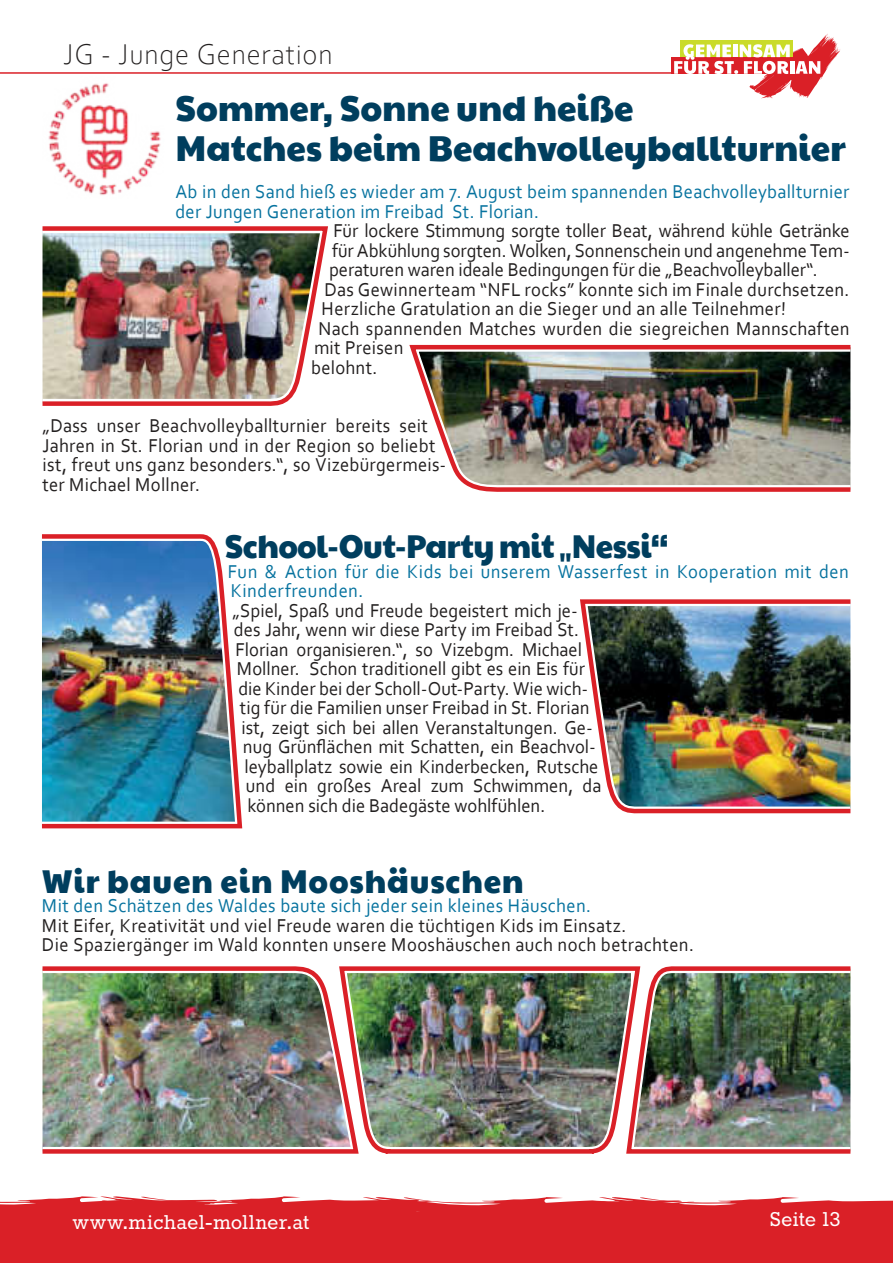
<style>
.page{position:relative;width:893px;height:1263px;background:#fff}
.page>*{position:absolute;margin:0;border:0;box-sizing:border-box;transform-origin:0 0}
.t1{font:36px/40.5px "Paytone One";color:#003e5e}
.t2{font:33px "Paytone One";letter-spacing:-.02em;color:#003e5e;scale:.95 1}
.t3{font:33px "Paytone One";letter-spacing:.02em;color:#003e5e;scale:.95 1}
.t4{font:300 30px "Corbel";letter-spacing:.02em;color:#221f1f}
.t5{font:24px "Rokkitt";letter-spacing:.025em;color:#fff}
.t6{font:19.5px/19.5px "Corbel";letter-spacing:.005em;color:#221f1f;scale:.95 1}
.t7{font:19.5px/19.5px "Corbel";letter-spacing:.02em;color:#07739f;scale:.95 1}
</style>
<div class="page">
<svg style="left:0;top:1196px;width:893px;height:67px;background:#dc2e35"></svg>
<hr style="left:0;top:72px;width:672px;height:2px;background:#da2027">
<svg style="left:674px;top:34px;width:166px;height:65px"></svg>
<img style="left:48px;top:83px;width:113px;height:112px">
<img style="left:42px;top:534px;width:201px;height:295px">
<img style="left:409px;top:344px;width:442px;height:148px">
<img style="left:42px;top:226px;width:286px;height:180px">
<img style="left:360px;top:966px;width:264px;height:188px">
<img style="left:624px;top:966px;width:227px;height:188px">
<img style="left:42px;top:966px;width:318px;height:188px">
<img style="left:580px;top:599px;width:271px;height:215px">
<h3 class="t4" style="left:63px;top:41px;width:271px">JG - Junge Generation</h3>
<h1 class="t1" style="left:175px;top:91px;width:672px">Sommer, Sonne und heiße<br>Matches beim Beachvolleyballturnier</h1>
<p class="t7" style="left:175px;top:183px;width:711px">Ab in den Sand hieß es wieder am 7. August beim spannenden Beachvolleyballturnier der Jungen Generation im Freibad St. Florian.</p>
<p class="t6" style="left:334px;top:222px;width:545px">Für lockere Stimmung sorgte toller Beat, während kühle Getränke</p>
<p class="t6" style="left:332px;top:242px;width:546px">für Abkühlung sorgten. Wolken, Sonnenschein und angenehme Tem-</p>
<p class="t6" style="left:329px;top:261px;width:516px">peraturen waren ideale Bedingungen für die „Beachvolleyballer“.</p>
<p class="t6" style="left:325px;top:281px;width:554px">Das Gewinnerteam “NFL rocks” konnte sich im Finale durchsetzen.</p>
<p class="t6" style="left:322px;top:299px;width:490px">Herzliche Gratulation an die Sieger und an alle Teilnehmer!</p>
<p class="t6" style="left:319px;top:320px;width:560px">Nach spannenden Matches wurden die siegreichen Mannschaften</p>
<p class="t6" style="left:314px;top:339px;width:96px">mit Preisen</p>
<p class="t6" style="left:311px;top:359px;width:71px">belohnt.</p>
<p class="t6" style="left:43px;top:417px;width:426px">„Dass unser Beachvolleyballturnier bereits seit Jahren in St. Florian und in der Region so beliebt ist, freut uns ganz besonders.“, so Vizebürgermeis&shy;ter Michael Mollner.</p>
<h2 class="t2" style="left:225px;top:533px;width:468px">School-Out-Party mit „Nessi“</h2>
<p class="t7" style="left:228px;top:562px;width:655px">Fun &amp; Action für die Kids bei unserem Wasserfest in Kooperation mit den<br>Kinderfreunden.</p>
<p class="t6" style="left:232px;top:601px;width:365px">„Spiel, Spaß und Freude begeistert mich je-</p>
<p class="t6" style="left:234px;top:621px;width:365px">des Jahr, wenn wir diese Party im Freibad St.</p>
<p class="t6" style="left:235px;top:640px;width:366px">Florian organisieren.“, so Vizebgm. Michael</p>
<p class="t6" style="left:237px;top:660px;width:368px">Mollner. Schon traditionell gibt es ein Eis für</p>
<p class="t6" style="left:238px;top:679px;width:369px">die Kinder bei der Scholl-Out-Party. Wie wich-</p>
<p class="t6" style="left:240px;top:699px;width:369px">tig für die Familien unser Freibad in St. Florian</p>
<p class="t6" style="left:241px;top:718px;width:371px">ist, zeigt sich bei allen Veranstaltungen. Ge-</p>
<p class="t6" style="left:243px;top:736px;width:373px">nug Grünflächen mit Schatten, ein Beachvol-</p>
<p class="t6" style="left:244px;top:757px;width:374px">leyballplatz sowie ein Kinderbecken, Rutsche</p>
<p class="t6" style="left:246px;top:777px;width:376px">und ein großes Areal zum Schwimmen, da</p>
<p class="t6" style="left:247px;top:796px;width:315px">können sich die Badegäste wohlfühlen.</p>
<h2 class="t3" style="left:42px;top:867px;width:509px">Wir bauen ein Mooshäuschen</h2>
<p class="t7" style="left:42px;top:895px;width:580px">Mit den Schätzen des Waldes baute sich jeder sein kleines Häuschen.</p>
<p class="t6" style="left:42px;top:916px;width:688px">Mit Eifer, Kreativität und viel Freude waren die tüchtigen Kids im Einsatz.<br>Die Spaziergänger im Wald konnten unsere Mooshäuschen auch noch betrachten.</p>
<p class="t5" style="left:73px;top:1213px;width:238px">www.michael-mollner.at</p>
<p class="t5" style="left:770px;top:1210px;width:72px">Seite 13</p>
</div>
